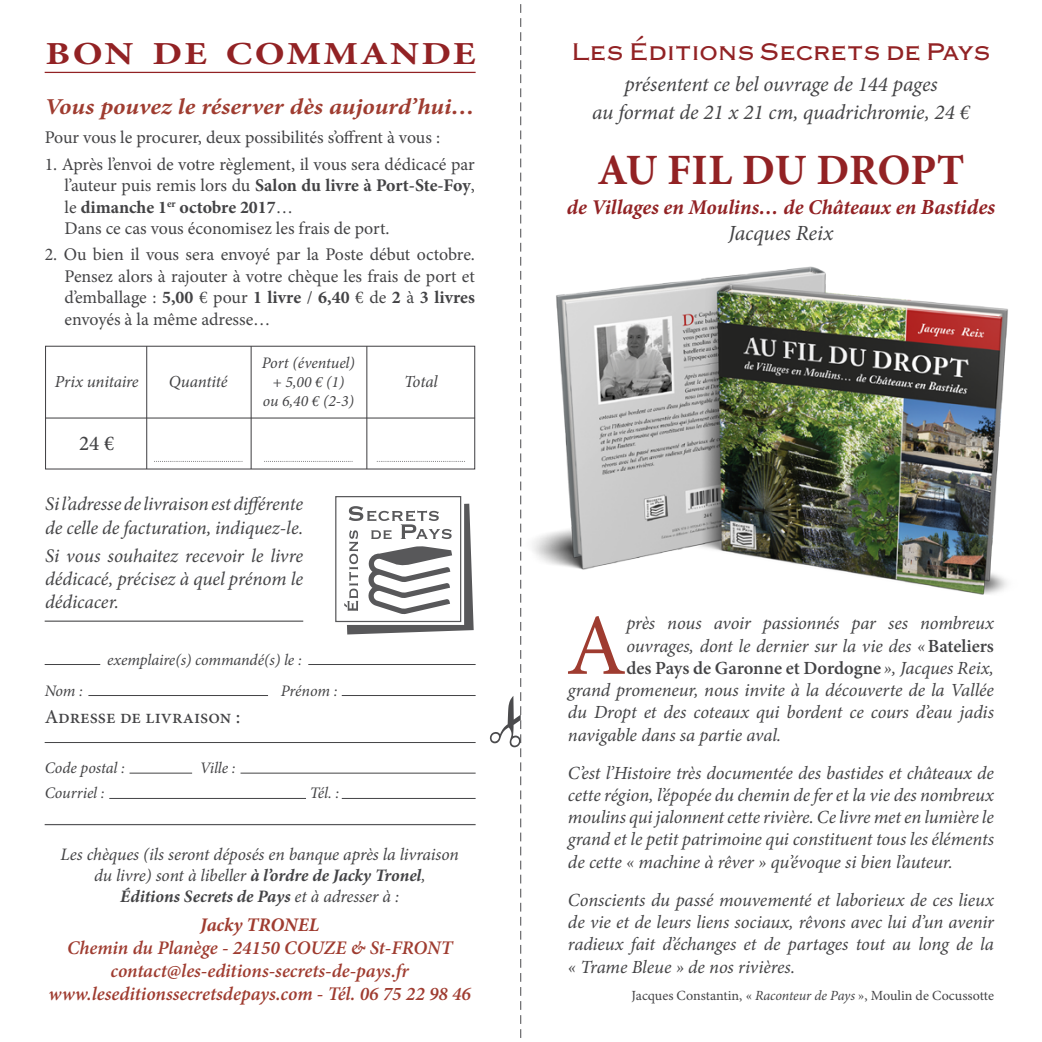
<style>
.page{position:relative;width:1042px;height:1042px;background:#fff}
.page>*{position:absolute;margin:0;border:0;box-sizing:border-box;transform-origin:0 0}
.t1{font:86.98px "Minion Pro";color:#9f3c30}
.t2{font:700 43.23px "Minion Pro";letter-spacing:.005em;color:#922224}
.t3{font:700 32.2px "Minion Pro";letter-spacing:.055em;color:#922224;scale:1.22 1}
.t4{font:31.85px "Copperplate Gothic BT";letter-spacing:-.04em;color:#922224}
.t5{font:italic 700 22.75px "Minion Pro";color:#9f3c30;scale:1.1 1}
.t6{font:italic 21.7px "Minion Pro";letter-spacing:-.005em;color:#434345}
.t7{font:italic 21.18px/28px "Minion Pro";letter-spacing:-.01em;color:#434345;text-align:center}
.t8{font:italic 700 21px "Minion Pro";color:#922224}
.t9{font:500 21px "Minion Pro";color:#434345}
.t10{font:500 19.6px "Minion Pro";color:#434345}
.t11{font:italic 19.25px/23.1px "Minion Pro";letter-spacing:-.005em;color:#434345}
.t12{font:italic 600 19.25px/23.1px "Minion Pro";color:#9f3c30;text-align:center}
.t13{font:italic 700 19.25px "Minion Pro";letter-spacing:-.01em;color:#9f3c30}
.t14{font:italic 18.55px/22.2px "Minion Pro";letter-spacing:-.005em;color:#434345;text-align:justify}
.t15{font:600 18.55px "Minion Pro";color:#434345}
.t16{font:17.85px/21.3px "Minion Pro";color:#434345}
.t17{font:italic 17.5px/21px "Minion Pro";letter-spacing:-.01em;color:#434345;text-align:center}
.t18{font:italic 16.8px "Minion Pro";letter-spacing:-.01em;color:#434345}
.t19{font:italic 16.1px "Minion Pro";letter-spacing:-.005em;color:#434345}
.t20{font:italic 15.75px/18.9px "Minion Pro";color:#434345;text-align:center}
.t21{font:14px "Minion Pro";color:#434345}
.s1{font-weight:700}
.s2{font-size:21.7px}
.s3{font-weight:600;font-style:normal}
.s4{font-weight:400;font-style:italic}
.s5{font-style:italic}
</style>
<div class="page">
<hr style="left:88px;top:695px;width:180px;height:1px;background:#434345">
<hr style="left:45px;top:742px;width:431px;height:1px;background:#434345">
<hr style="left:45px;top:620px;width:258px;height:2px;background:#58585a">
<hr style="left:45px;top:824px;width:431px;height:1px;background:#58585a">
<hr style="left:45px;top:72px;width:431px;height:1px;background:#922224">
<hr style="left:342px;top:695px;width:134px;height:1px;background:#434345">
<hr style="left:130px;top:773px;width:62px;height:1px;background:#434345">
<hr style="left:240px;top:773px;width:236px;height:1px;background:#434345">
<hr style="left:109px;top:798px;width:197px;height:1px;background:#434345">
<hr style="left:342px;top:798px;width:134px;height:1px;background:#434345">
<svg style="left:154px;top:461px;width:88px;height:1px"></svg>
<svg style="left:264px;top:461px;width:88px;height:1px"></svg>
<svg style="left:377px;top:461px;width:88px;height:1px"></svg>
<div style="left:45px;top:346px;width:430px;height:123px;border:1px solid #3e3d40"></div>
<hr style="left:45px;top:418px;width:430px;height:1px;background:#3e3d40">
<hr style="left:146px;top:346px;width:1px;height:123px;background:#3e3d40">
<hr style="left:251px;top:346px;width:1px;height:123px;background:#3e3d40">
<hr style="left:366px;top:346px;width:1px;height:123px;background:#3e3d40">
<hr style="left:45px;top:664px;width:55px;height:1px;background:#434345">
<hr style="left:308px;top:664px;width:168px;height:1px;background:#434345">
<img style="left:521px;top:204px;width:487px;height:448px">
<svg style="left:490px;top:4px;width:31px;height:1034px"></svg>
<div style="left:335px;top:496px;width:126px;height:126px;background:#fff;border:1px solid #58585a"></div>
<svg style="left:344px;top:504px;width:130px;height:130px"></svg>
<h3 class="t3" style="left:46px;top:31px;width:354px">BON DE COMMANDE</h3>
<p class="t5" style="left:45px;top:90px;width:392px">Vous pouvez le réserver dès aujourd’hui…</p>
<p class="t16" style="left:45px;top:127px;width:397px">Pour vous le procurer, deux possibilités s’offrent à vous :</p>
<p class="t16" style="left:65px;top:153px;width:412px;text-indent:-20px">1. Après l’envoi de votre règlement, il vous sera dédicacé par l’auteur puis remis lors du <span class="s1">Salon du livre à Port-Ste-Foy</span>, le <span class="s1">dimanche 1</span><sup>er</sup> <span class="s1">octobre 2017</span>…<br>Dans ce cas vous économisez les frais de port.</p>
<p class="t16" style="left:65px;top:244px;width:412px;text-align:justify;text-indent:-20px">2. Ou bien il vous sera envoyé par la Poste début octobre.<br>Pensez alors à rajouter à votre chèque les frais de port et d’emballage : <span class="s1">5,00</span> € pour <span class="s1">1 livre</span> / <span class="s1">6,40</span> € de <span class="s1">2</span> à <span class="s1">3 livres </span>envoyés à la même adresse…</p>
<p class="t18" style="left:55px;top:370px;width:85px">Prix unitaire</p>
<p class="t9" style="left:79px;top:429px;width:37px">24 €</p>
<p class="t19" style="left:262px;top:352px;width:95px">Port (éventuel)</p>
<p class="t20" style="left:263px;top:372px;width:93px">+ 5,00 € (1) ou 6,40 € (2-3)</p>
<p class="t18" style="left:169px;top:370px;width:60px">Quantité</p>
<p class="t18" style="left:404px;top:370px;width:35px">Total</p>
<p class="t11" style="left:45px;top:493px;width:259px">Si l’adresse de livraison est différente de celle de facturation, indiquez-le.</p>
<p class="t11" style="left:45px;top:544px;width:259px;text-align:justify">Si vous souhaitez recevoir le livre dédicacé, précisez à quel prénom le dédicacer.</p>
<p class="t19" style="left:107px;top:648px;width:196px">exemplaire(s) commandé(s) le :</p>
<p class="t19" style="left:45px;top:679px;width:40px">Nom :</p>
<p class="t10" style="left:45px;top:704px;width:197px">Adresse de livraison :</p>
<p class="t19" style="left:281px;top:679px;width:58px">Prénom :</p>
<p class="t19" style="left:45px;top:757px;width:82px">Code postal :</p>
<p class="t19" style="left:200px;top:757px;width:38px">Ville :</p>
<p class="t19" style="left:45px;top:782px;width:61px">Courriel :</p>
<p class="t19" style="left:310px;top:782px;width:31px">Tél. :</p>
<p class="t17" style="left:61px;top:844px;width:400px">Les chèques (ils seront déposés en banque après la livraison du livre) sont à libeller <span class="s1">à l’ordre de Jacky Tronel</span>,<br><span class="s1">Éditions Secrets de Pays</span> et à adresser à :</p>
<p class="t13" style="left:200px;top:910px;width:120px">Jacky TRONEL</p>
<p class="t12" style="left:49px;top:936px;width:424px">Chemin du Planège - 24150 COUZE &amp; St-FRONT contact@les-editions-secrets-de-pays.fr www.leseditionssecretsdepays.com - Tél. 06 75 22 98 46</p>
<h3 class="t4" style="left:570px;top:34px;width:422px">Les Éditions Secrets de Pays</h3>
<p class="t7" style="left:592px;top:70px;width:379px">présentent ce bel ouvrage de 144 pages<br>au format de 21 x 21 cm, quadrichromie, 24 €</p>
<h2 class="t2" style="left:597px;top:140px;width:369px">Au Fil du Dropt</h2>
<p class="t8" style="left:567px;top:192px;width:430px">de Villages en Moulins… de Châteaux en <span class="s2">Bastides</span></p>
<p class="t6" style="left:728px;top:219px;width:106px">Jacques Reix</p>
<h1 class="t1" style="left:566px;top:588px;width:62px">A</h1>
<p class="t14" style="left:626px;top:612px;width:369px">près nous avoir passionnés par ses nombreux</p>
<p class="t14" style="left:626px;top:634px;width:369px">ouvrages, dont le dernier sur la vie des «<span class="s3">Bateliers</span></p>
<p class="t15" style="left:626px;top:655px;width:369px">des Pays de Garonne et Dordogne <span class="s4">», Jacques Reix,</span></p>
<p class="t14" style="left:568px;top:679px;width:427px">grand promeneur, nous invite à la découverte de la Vallée</p>
<p class="t14" style="left:568px;top:701px;width:427px">du Dropt et des coteaux qui bordent ce cours d’eau jadis</p>
<p class="t14" style="left:568px;top:723px;width:215px">navigable dans sa partie aval.</p>
<p class="t14" style="left:568px;top:761px;width:427px">C’est l’Histoire très documentée des bastides et châteaux de cette région, l’épopée du chemin de fer et la vie des nombreux moulins qui jalonnent cette rivière. Ce livre met en lumière le grand et le petit patrimoine qui constituent tous les éléments de cette « machine à rêver » qu’évoque si bien l’auteur.</p>
<p class="t14" style="left:568px;top:888px;width:427px">Conscients du passé mouvementé et laborieux de ces lieux de vie et de leurs liens sociaux, rêvons avec lui d’un avenir radieux fait d’échanges et de partages tout au long de la « Trame Bleue » de nos rivières.</p>
<p class="t21" style="left:631px;top:986px;width:364px">Jacques Constantin, « <span class="s5">Raconteur de Pays</span> », Moulin de Cocussotte</p>
</div>
